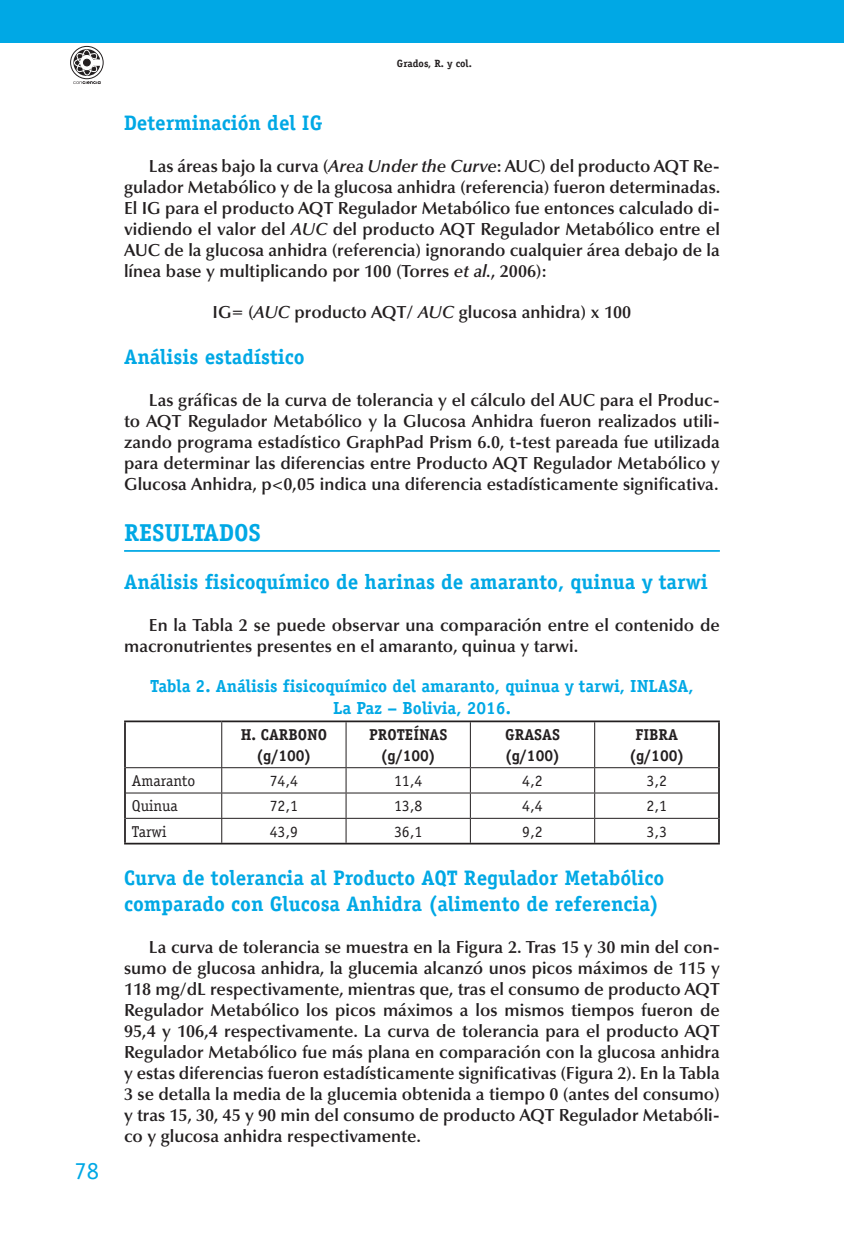
<style>
.page{position:relative;width:844px;height:1241px;background:#fff}
.page>*{position:absolute;margin:0;border:0;box-sizing:border-box;transform-origin:0 0}
.t1{font:700 24.5px "Officina Serif Std";color:#00a8e5}
.t2{font:24.5px "Officina Serif Std";color:#00a8e5}
.t3{font:700 21px/26.2px "Officina Serif Std";color:#00a8e5}
.t4{font:600 17.5px/21px "Optima LT Std";color:#231f20;text-align:justify}
.t5{font:700 17.5px/21px "Officina Serif Std";color:#00a8e5;text-align:center}
.t6{font:15.75px "Officina Serif Std";color:#231f20}
.t7{font:700 15.75px/21px "Officina Serif Std";color:#231f20;text-align:center}
.t8{font:700 10.5px "Officina Serif Std";color:#231f20}
.s1{font-style:italic}
</style>
<div class="page">
<div style="left:0;top:0;width:843px;height:42px;background:#00a8e5"></div>
<div style="left:70px;top:46px;width:33px;height:33px;border:1px solid #231f20;border-radius:50%"></div>
<svg style="left:73px;top:49px;width:28px;height:35px"></svg>
<hr style="left:124px;top:550px;width:595px;height:1px;background:#00a8e5">
<hr style="left:124px;top:720px;width:98px;height:2px;background:#231f20">
<hr style="left:124px;top:722px;width:2px;height:45px;background:#231f20">
<hr style="left:222px;top:720px;width:497px;height:2px;background:#231f20">
<hr style="left:718px;top:722px;width:1px;height:45px;background:#231f20">
<hr style="left:124px;top:767px;width:2px;height:25px;background:#231f20">
<hr style="left:124px;top:792px;width:2px;height:26px;background:#231f20">
<hr style="left:124px;top:818px;width:2px;height:24px;background:#231f20">
<svg style="left:718px;top:767px;width:1px;height:75px"></svg>
<hr style="left:124px;top:842px;width:595px;height:2px;background:#231f20">
<hr style="left:221px;top:722px;width:1px;height:45px;background:#231f20">
<hr style="left:345px;top:722px;width:1px;height:45px;background:#231f20">
<hr style="left:470px;top:722px;width:1px;height:45px;background:#231f20">
<hr style="left:594px;top:722px;width:1px;height:45px;background:#231f20">
<hr style="left:126px;top:767px;width:220px;height:1px;background:#231f20">
<hr style="left:346px;top:767px;width:124px;height:1px;background:#231f20">
<hr style="left:470px;top:767px;width:124px;height:1px;background:#231f20">
<hr style="left:594px;top:767px;width:124px;height:1px;background:#231f20">
<hr style="left:126px;top:792px;width:220px;height:1px;background:#231f20">
<hr style="left:346px;top:792px;width:124px;height:1px;background:#231f20">
<hr style="left:470px;top:792px;width:124px;height:1px;background:#231f20">
<hr style="left:594px;top:792px;width:124px;height:1px;background:#231f20">
<hr style="left:126px;top:817px;width:220px;height:1px;background:#231f20">
<svg style="left:221px;top:768px;width:1px;height:74px"></svg>
<hr style="left:346px;top:817px;width:124px;height:1px;background:#231f20">
<svg style="left:345px;top:768px;width:1px;height:74px"></svg>
<hr style="left:470px;top:817px;width:124px;height:1px;background:#231f20">
<svg style="left:470px;top:768px;width:1px;height:74px"></svg>
<hr style="left:594px;top:817px;width:124px;height:1px;background:#231f20">
<svg style="left:594px;top:768px;width:1px;height:74px"></svg>
<h1 class="t2" style="left:75px;top:1161px;width:26px">78</h1>
<p class="t8" style="left:397px;top:59px;width:76px">Grados, R. y col.</p>
<p class="t3" style="left:124px;top:111px;width:200px">Determinación del IG</p>
<p class="t4" style="left:124px;top:156px;width:597px;text-indent:25px">Las áreas bajo la curva (<span class="s1">Area Under the Curve</span>: AUC) del producto AQT Re&shy;gulador Metabólico y de la glucosa anhidra (referencia) fueron determinadas.<br>El IG para el producto AQT Regulador Metabólico fue entonces calculado di&shy;vidiendo el valor del <span class="s1">AUC</span> del producto AQT Regulador Metabólico entre el AUC de la glucosa anhidra (referencia) ignorando cualquier área debajo de la línea base y multiplicando por 100 (Torres <span class="s1">et al.</span>, 2006):</p>
<p class="t4" style="left:212px;top:302px;width:420px">IG= (<span class="s1">AUC</span> producto AQT/ <span class="s1">AUC</span> glucosa anhidra) x 100</p>
<p class="t3" style="left:124px;top:345px;width:182px">Análisis estadístico</p>
<p class="t4" style="left:124px;top:390px;width:597px;text-indent:25px">Las gráficas de la curva de tolerancia y el cálculo del AUC para el Produc&shy;to AQT Regulador Metabólico y la Glucosa Anhidra fueron realizados utili&shy;zando programa estadístico GraphPad Prism 6.0, t-test pareada fue utilizada para determinar las diferencias entre Producto AQT Regulador Metabólico y Glucosa Anhidra, p&lt;0,05 indica una diferencia estadísticamente significativa.</p>
<h1 class="t1" style="left:124px;top:523px;width:138px">RESULTADOS</h1>
<p class="t3" style="left:124px;top:570px;width:585px">Análisis fisicoquímico de harinas de amaranto, quinua y tarwi</p>
<p class="t4" style="left:124px;top:615px;width:597px;text-indent:25px">En la Tabla 2 se puede observar una comparación entre el contenido de macronutrientes presentes en el amaranto, quinua y tarwi.</p>
<p class="t5" style="left:150px;top:677px;width:545px">Tabla 2. Análisis fisicoquímico del amaranto, quinua y tarwi, INLASA,<br>La Paz – Bolivia, 2016.</p>
<p class="t7" style="left:241px;top:725px;width:88px">H. CARBONO (g/100)</p>
<p class="t7" style="left:369px;top:725px;width:79px">PROTEÍNAS (g/100)</p>
<p class="t7" style="left:504px;top:725px;width:57px;text-align:left">GRASAS (g/100)</p>
<p class="t7" style="left:629px;top:725px;width:57px">FIBRA (g/100)</p>
<p class="t6" style="left:132px;top:774px;width:65px">Amaranto</p>
<p class="t6" style="left:270px;top:774px;width:30px">74,4</p>
<p class="t6" style="left:394px;top:774px;width:30px">11,4</p>
<p class="t6" style="left:522px;top:774px;width:22px">4,2</p>
<p class="t6" style="left:646px;top:774px;width:22px">3,2</p>
<p class="t6" style="left:132px;top:799px;width:47px">Quinua</p>
<p class="t6" style="left:270px;top:799px;width:30px">72,1</p>
<p class="t6" style="left:394px;top:799px;width:30px">13,8</p>
<p class="t6" style="left:522px;top:799px;width:22px">4,4</p>
<p class="t6" style="left:646px;top:799px;width:22px">2,1</p>
<p class="t6" style="left:132px;top:825px;width:36px">Tarwi</p>
<p class="t6" style="left:270px;top:825px;width:30px">43,9</p>
<p class="t6" style="left:394px;top:825px;width:30px">36,1</p>
<p class="t6" style="left:522px;top:825px;width:22px">9,2</p>
<p class="t6" style="left:646px;top:825px;width:22px">3,3</p>
<p class="t3" style="left:124px;top:866px;width:541px">Curva de tolerancia al Producto AQT Regulador Metabólico comparado con Glucosa Anhidra (alimento de referencia)</p>
<p class="t4" style="left:124px;top:937px;width:597px;text-indent:25px">La curva de tolerancia se muestra en la Figura 2. Tras 15 y 30 min del con&shy;sumo de glucosa anhidra, la glucemia alcanzó unos picos máximos de 115 y 118 mg/dL respectivamente, mientras que, tras el consumo de producto AQT Regulador Metabólico los picos máximos a los mismos tiempos fueron de 95,4 y 106,4 respectivamente. La curva de tolerancia para el producto AQT Regulador Metabólico fue más plana en comparación con la glucosa anhidra y estas diferencias fueron estadísticamente significativas (Figura 2). En la Tabla 3 se detalla la media de la glucemia obtenida a tiempo 0 (antes del consumo) y tras 15, 30, 45 y 90 min del consumo de producto AQT Regulador Metabóli&shy;co y glucosa anhidra respectivamente.</p>
</div>
